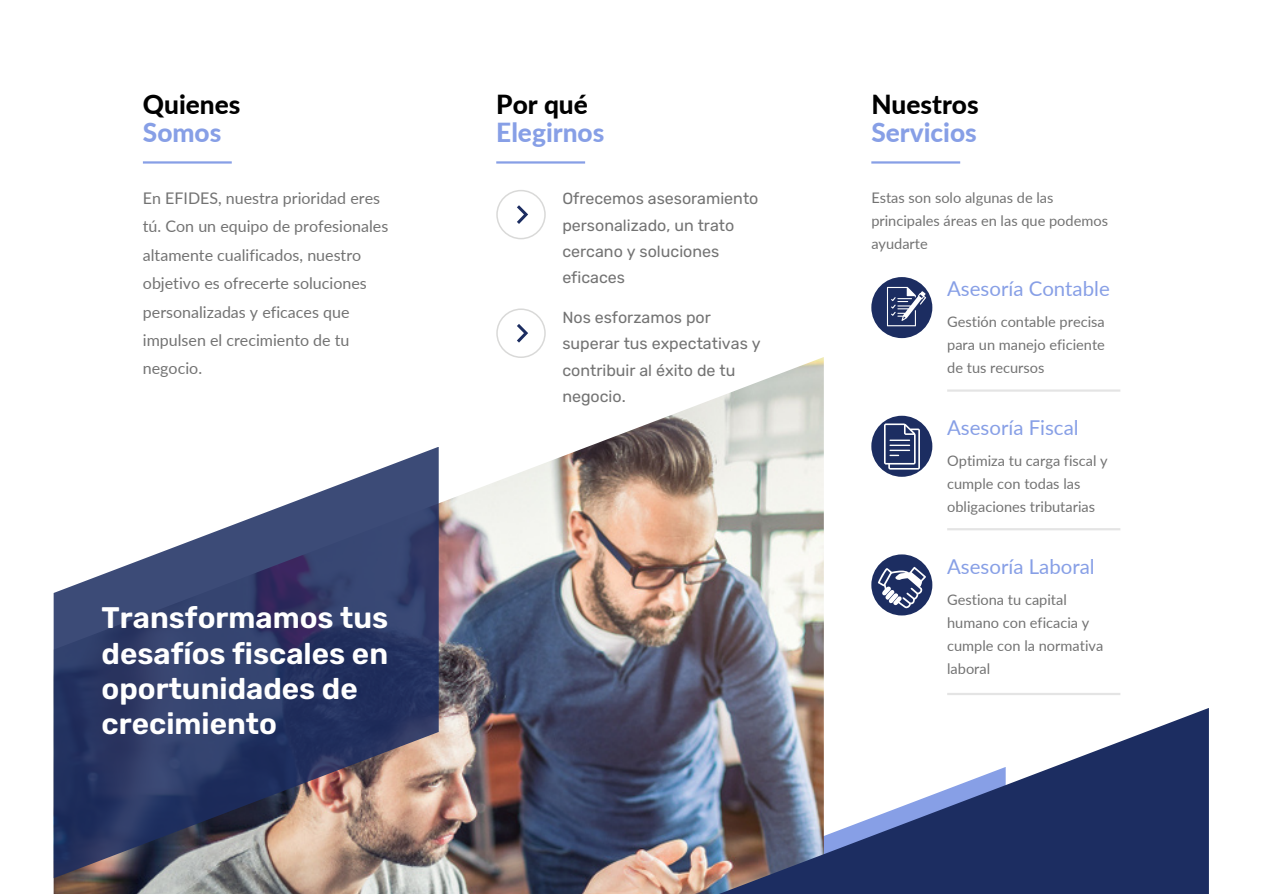
<style>
.page{position:relative;width:1263px;height:894px;background:#fff}
.page>*{position:absolute;margin:0;border:0;box-sizing:border-box;transform-origin:0 0}
.t1{font:600 29.7px/35.2px "Rubik";color:#fff}
.t2{font:800 26.25px "Lato";color:#879fe6}
.t3{font:800 26.25px "Lato";color:#000}
.t4{font:20.4px "Lato";color:#879fe6}
.t5{font:16.05px/28.5px "Lato";color:#737373}
.t6{font:16.05px/26.2px "Rubik";color:#737373}
.t7{font:14.55px/23px "Lato";color:#737373}
</style>
<div class="page">
<img style="left:54px;top:357px;width:770px;height:536px">
<svg style="left:711px;top:707px;width:498px;height:186px"></svg>
<svg style="left:54px;top:446px;width:385px;height:432px"></svg>
<hr style="left:871px;top:161px;width:89px;height:2px;background:#879fe6">
<hr style="left:496px;top:161px;width:89px;height:2px;background:#879fe6">
<hr style="left:143px;top:161px;width:89px;height:2px;background:#879fe6">
<div style="left:871px;top:277px;width:61px;height:61px;background:#1c2d61;border-radius:50%"></div>
<hr style="left:947px;top:389px;width:173px;height:2px;background:#d9d9d9">
<div style="left:871px;top:415px;width:61px;height:61px;background:#1c2d61;border-radius:50%"></div>
<hr style="left:947px;top:528px;width:173px;height:2px;background:#d9d9d9">
<div style="left:871px;top:554px;width:61px;height:61px;background:#1c2d61;border-radius:50%"></div>
<hr style="left:947px;top:692px;width:173px;height:3px;background:#d9d9d9">
<svg style="left:496px;top:190px;width:50px;height:49px"></svg>
<svg style="left:496px;top:308px;width:50px;height:50px"></svg>
<svg style="left:887px;top:287px;width:39px;height:39px"></svg>
<svg style="left:878px;top:566px;width:48px;height:42px"></svg>
<svg style="left:884px;top:423px;width:36px;height:46px"></svg>
<p class="t3" style="left:143px;top:88px;width:99px">Quienes</p>
<p class="t2" style="left:143px;top:116px;width:80px">Somos</p>
<p class="t3" style="left:496px;top:88px;width:93px">Por qué</p>
<p class="t2" style="left:496px;top:116px;width:110px">Elegirnos</p>
<p class="t3" style="left:871px;top:88px;width:109px">Nuestros</p>
<p class="t2" style="left:871px;top:116px;width:107px">Servicios</p>
<p class="t5" style="left:143px;top:183px;width:247px">En EFIDES, nuestra prioridad eres tú. Con un equipo de profesionales altamente cualificados, nuestro objetivo es ofrecerte soluciones personalizadas y eficaces que impulsen el crecimiento de tu negocio.</p>
<p class="t7" style="left:871px;top:186px;width:238px">Estas son solo algunas de las principales áreas en las que podemos ayudarte</p>
<p class="t6" style="left:562px;top:186px;width:198px">Ofrecemos asesoramiento personalizado, un trato cercano y soluciones eficaces</p>
<p class="t6" style="left:562px;top:304px;width:200px">Nos esforzamos por superar tus expectativas y contribuir al éxito de tu negocio.</p>
<p class="t4" style="left:947px;top:276px;width:164px">Asesoría Contable</p>
<p class="t7" style="left:947px;top:310px;width:159px;text-align:justify">Gestión contable precisa para un manejo eficiente de tus recursos</p>
<p class="t4" style="left:947px;top:415px;width:133px">Asesoría Fiscal</p>
<p class="t7" style="left:947px;top:449px;width:162px">Optimiza tu carga fiscal y cumple con todas las obligaciones tributarias</p>
<p class="t1" style="left:102px;top:600px;width:288px">Transformamos tus desafíos fiscales en oportunidades de crecimiento</p>
<p class="t4" style="left:947px;top:553px;width:149px">Asesoría Laboral</p>
<p class="t7" style="left:947px;top:587px;width:158px">Gestiona tu capital humano con eficacia y cumple con la normativa laboral</p>
</div>
